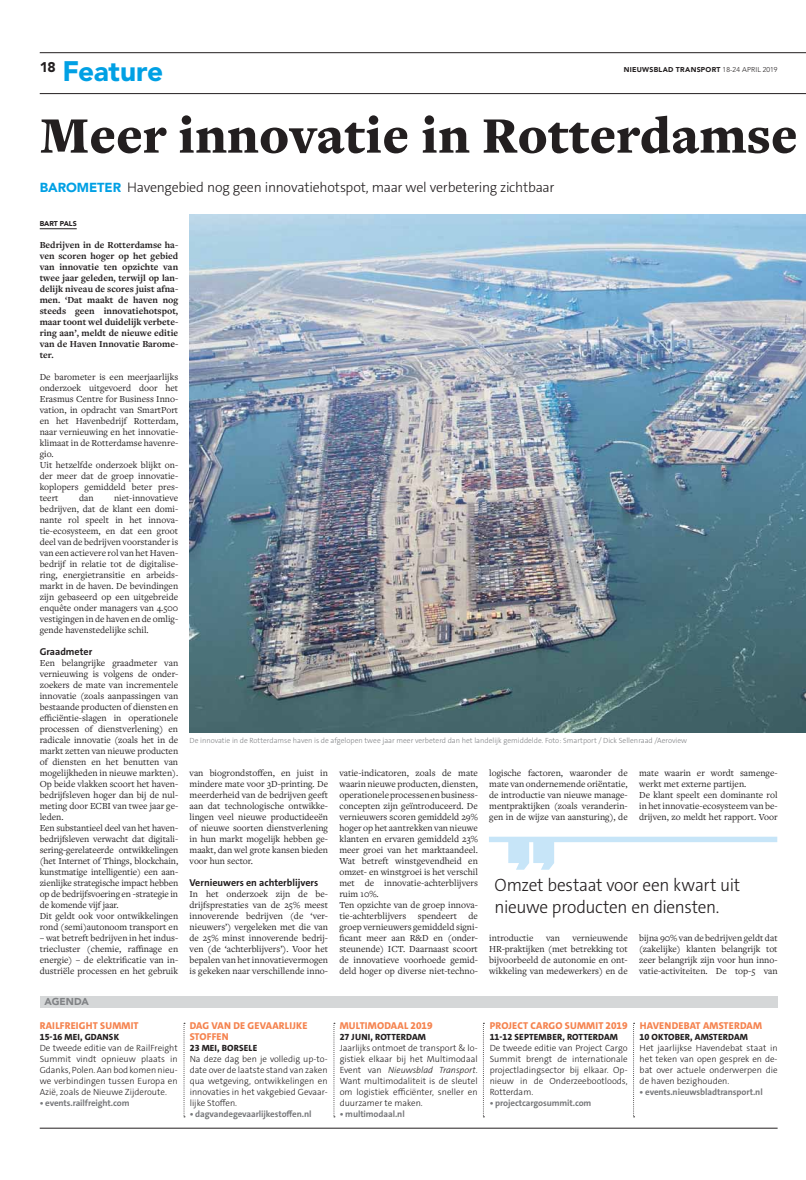
<style>
.page{position:relative;width:806px;height:1180px;background:#fff}
.page>*{position:absolute;margin:0;border:0;box-sizing:border-box;transform-origin:0 0}
.t1{font:900 53px "Freight Text Pro";color:#231f20}
.t2{font:900 28px "Avenir LT Std";letter-spacing:-.01em;color:#00a0e4}
.t3{font:300 18px/22px "The Sans C5";letter-spacing:-.02em;color:#231f20;scale:.96 1}
.t4{font:300 14px "The Sans C5";letter-spacing:-.02em;color:#231f20}
.t5{font:900 14px "Avenir LT Std";color:#231f20}
.t6{font:800 10px/11px "The Sans C5";letter-spacing:.02em;color:#f5834f}
.t7{font:700 10px "The Sans C5";color:#231f20}
.t8{font:900 10px "Avenir LT Std";letter-spacing:.005em;color:#808285}
.t9{font:9.6px/11px "Freight Text Pro";color:#231f20;text-align:justify}
.t10{font:700 9.6px/11px "Freight Text Pro";color:#231f20;text-align:justify}
.t11{font:300 9px/11px "The Sans C5";color:#231f20;text-align:justify}
.t12{font:700 9px "The Sans C5";letter-spacing:-.01em;color:#77787b}
.t13{font:800 9px "The Sans C5";letter-spacing:.02em;color:#231f20}
.t14{font:300 7.5px "The Sans C5";color:#808285}
.t15{font:900 7px "Avenir LT Std";letter-spacing:.04em;color:#231f20}
.t16{font:900 7px "Avenir LT Std";color:#231f20}
.s1{font-weight:300}
.s2{font-family:"Avenir LT Std";font-weight:900;font-size:13px;color:#00a0e4}
.s3{font-style:italic}
</style>
<div class="page">
<hr style="left:40px;top:52px;width:765px;height:1px;background:#231f20">
<hr style="left:40px;top:93px;width:765px;height:1px;background:#231f20">
<hr style="left:40px;top:228px;width:37px;height:1px;background:#231f20">
<svg style="left:489px;top:836px;width:287px;height:33px"></svg>
<img style="left:189px;top:215px;width:616px;height:517px">
<div style="left:40px;top:996px;width:737px;height:11px;background:#d5d7d8"></div>
<hr style="left:40px;top:1127px;width:737px;height:1px;background:#231f20">
<svg style="left:183px;top:1022px;width:2px;height:95px"></svg>
<svg style="left:333px;top:1022px;width:2px;height:95px"></svg>
<svg style="left:483px;top:1022px;width:1px;height:95px"></svg>
<svg style="left:633px;top:1022px;width:1px;height:95px"></svg>
<h2 class="t2" style="left:62px;top:57px;width:102px">Feature</h2>
<h3 class="t5" style="left:40px;top:60px;width:17px">18</h3>
<p class="t15" style="left:623px;top:66px;width:155px">NIEUWSBLAD TRANSPORT <span class="s1">18-24 APRIL 2019</span></p>
<h1 class="t1" style="left:40px;top:116px;width:758px">Meer innovatie in Rotterdamse</h1>
<h3 class="t4" style="left:40px;top:180px;width:515px"><span class="s2">BAROMETER</span> Havengebied nog geen innovatiehotspot, maar wel verbetering zichtbaar</h3>
<p class="t16" style="left:40px;top:220px;width:38px">BART PALS</p>
<p class="t10" style="left:40px;top:240px;width:140px">Bedrijven in de Rotterdamse ha&shy;ven scoren hoger op het gebied van innovatie ten opzichte van twee jaar geleden, terwijl op lan&shy;delijk niveau de scores juist afna&shy;men. ‘Dat maakt de haven nog steeds geen innovatiehotspot, maar toont wel duidelijk verbete&shy;ring aan’, meldt de nieuwe editie van de Haven Innovatie Barome&shy;ter.</p>
<p class="t9" style="left:40px;top:372px;width:140px;text-align:left">De barometer is een meerjaarlijks onderzoek uitgevoerd door het<br>Erasmus Centre for Business Inno&shy;vation, in opdracht van SmartPort en het Havenbedrijf Rotterdam, naar vernieuwing en het innovatie&shy;klimaat in de Rotterdamse havenre&shy;gio.<br>Uit hetzelfde onderzoek blijkt on&shy;der meer dat de groep innovatie&shy;koplopers gemiddeld beter pres&shy;teert</p>
<p class="t9" style="left:79px;top:493px;width:16px">dan</p>
<p class="t9" style="left:40px;top:493px;width:140px;text-indent:74px">niet-innovatieve bedrijven, dat de klant een domi&shy;nante rol speelt in het innova&shy;tie-ecosysteem, en dat een groot deel van de bedrijven voorstander is van een actievere rol van het Haven&shy;bedrijf in relatie tot de digitalise&shy;ring, energietransitie en arbeids&shy;markt in de haven. De bevindingen zijn gebaseerd op een uitgebreide enquête onder managers van 4.500 vestigingen in de haven en de omlig&shy;gende havenstedelijke schil.</p>
<p class="t7" style="left:40px;top:646px;width:54px">Graadmeter</p>
<p class="t9" style="left:40px;top:658px;width:140px;text-align:left">Een belangrijke graadmeter van vernieuwing is volgens de onder&shy;zoekers de mate van incrementele innovatie (zoals aanpassingen van bestaande producten of diensten en efficiëntie-slagen in operationele processen of dienstverlening) en radicale innovatie (zoals het in de markt zetten van nieuwe producten of diensten en het benutten van mogelijkheden in nieuwe markten).<br>Op beide vlakken scoort het haven&shy;bedrijfsleven hoger dan bij de nul&shy;meting door ECBI van twee jaar ge&shy;leden.<br>Een substantieel deel van het haven&shy;bedrijfsleven verwacht dat digitali&shy;sering-gerelateerde ontwikkelingen (het Internet of Things, blockchain, kunstmatige intelligentie) een aan&shy;zienlijke strategische impact hebben op de bedrijfsvoering en -strategie in de komende vijf jaar.<br>Dit geldt ook voor ontwikkelingen rond (semi)autonoom transport en</p>
<p class="t9" style="left:40px;top:933px;width:140px">– wat betreft bedrijven in het indus&shy;triecluster (chemie, raffinage en energie) – de elektrificatie van in&shy;dustriële processen en het gebruik</p>
<p class="t8" style="left:45px;top:996px;width:46px">AGENDA</p>
<p class="t6" style="left:40px;top:1020px;width:100px">RAILFREIGHT SUMMIT</p>
<p class="t13" style="left:40px;top:1032px;width:81px">15-16 MEI, GDANSK</p>
<p class="t11" style="left:40px;top:1042px;width:139px">De tweede editie van de RailFreight Summit vindt opnieuw plaats in Gdanks, Polen. Aan bod komen nieu&shy;we verbindingen tussen Europa en Azië, zoals de Nieuwe Zijderoute.</p>
<p class="t12" style="left:40px;top:1098px;width:91px">• events.railfreight.com</p>
<p class="t14" style="left:189px;top:736px;width:499px">De innovatie in de Rotterdamse haven is de afgelopen twee jaar meer verbeterd dan het landelijk gemiddelde. Foto: Smartport / Dick Sellenraad /Aeroview</p>
<p class="t9" style="left:189px;top:768px;width:140px">van biogrondstoffen, en juist in mindere mate voor 3D-printing. De meerderheid van de bedrijven geeft aan dat technologische ontwikke&shy;lingen veel nieuwe productideeën of nieuwe soorten dienstverlening in hun markt mogelijk hebben ge&shy;maakt, dan wel grote kansen bieden voor hun sector.</p>
<p class="t7" style="left:189px;top:877px;width:130px">Vernieuwers en achterblijvers</p>
<p class="t9" style="left:189px;top:889px;width:140px">In het onderzoek zijn de be&shy;drijfsprestaties van de 25% meest innoverende bedrijven (de ‘ver&shy;nieuwers’) vergeleken met die van de 25% minst innoverende bedrij&shy;ven (de ‘achterblijvers’). Voor het bepalen van het innovatievermogen is gekeken naar verschillende inno-</p>
<p class="t9" style="left:339px;top:768px;width:140px;text-align:left">vatie-indicatoren, zoals de mate waarin nieuwe producten, diensten, operationele processen en business&shy;concepten zijn geïntroduceerd. De vernieuwers scoren gemiddeld 29% hoger op het aantrekken van nieuwe klanten en ervaren gemiddeld 23% meer groei van het marktaandeel.<br>Wat betreft winstgevendheid en omzet- en winstgroei is het verschil met de innovatie-achterblijvers ruim 10%.<br>Ten opzichte van de groep innova&shy;tie-achterblijvers spendeert de groep vernieuwers gemiddeld signi&shy;ficant meer aan R&amp;D en (onder&shy;steunende) ICT. Daarnaast scoort de innovatieve voorhoede gemid&shy;deld hoger op diverse niet-techno-</p>
<p class="t9" style="left:489px;top:768px;width:140px">logische factoren, waaronder de mate van ondernemende oriëntatie, de introductie van nieuwe manage&shy;mentpraktijken (zoals veranderin&shy;gen in de wijze van aansturing), de</p>
<p class="t9" style="left:638px;top:768px;width:140px;text-align:left">mate waarin er wordt samenge&shy;werkt met externe partijen.<br>De klant speelt een dominante rol in het innovatie-ecosysteem van be&shy;drijven, zo meldt het rapport. Voor</p>
<h3 class="t3" style="left:494px;top:874px;width:257px">Omzet bestaat voor een kwart uit nieuwe producten en diensten.</h3>
<p class="t9" style="left:489px;top:933px;width:140px;text-indent:83px">vernieuwende HR-praktijken (met betrekking tot bijvoorbeeld de autonomie en ont&shy;wikkeling van medewerkers) en de</p>
<p class="t9" style="left:489px;top:933px;width:46px">introductie</p>
<p class="t9" style="left:545px;top:933px;width:15px">van</p>
<p class="t9" style="left:638px;top:933px;width:140px">bijna 90% van de bedrijven geldt dat (zakelijke) klanten belangrijk tot zeer belangrijk zijn voor hun inno&shy;vatie-activiteiten. De top-5 van</p>
<p class="t6" style="left:190px;top:1020px;width:119px">DAG VAN DE GEVAARLIJKE<br>STOFFEN</p>
<p class="t13" style="left:189px;top:1043px;width:69px">23 MEI, BORSELE</p>
<p class="t11" style="left:189px;top:1053px;width:139px">Na deze dag ben je volledig up-to&shy;date over de laatste stand van zaken qua wetgeving, ontwikkelingen en innovaties in het vakgebied Gevaar&shy;lijke Stoffen.</p>
<p class="t12" style="left:189px;top:1109px;width:123px">• dagvandegevaarlijkestoffen.nl</p>
<p class="t6" style="left:339px;top:1020px;width:94px">MULTIMODAAL 2019</p>
<p class="t13" style="left:339px;top:1032px;width:88px">27 JUNI, ROTTERDAM</p>
<p class="t11" style="left:339px;top:1042px;width:139px">Jaarlijks ontmoet de transport &amp; lo&shy;gistiek elkaar bij het Multimodaal Event van <span class="s3">Nieuwsblad Transport</span>.<br>Want multimodaliteit is de sleutel om logistiek efficiënter, sneller en duurzamer te maken.</p>
<p class="t12" style="left:339px;top:1109px;width:66px">• multimodaal.nl</p>
<p class="t6" style="left:489px;top:1020px;width:139px">PROJECT CARGO SUMMIT 2019</p>
<p class="t13" style="left:489px;top:1032px;width:130px">11-12 SEPTEMBER, ROTTERDAM</p>
<p class="t11" style="left:489px;top:1042px;width:139px">De tweede editie van Project Cargo Summit brengt de internationale projectladingsector bij elkaar. Op&shy;nieuw in de Onderzeebootloods, Rotterdam.</p>
<p class="t12" style="left:489px;top:1098px;width:103px">• projectcargosummit.com</p>
<p class="t6" style="left:639px;top:1020px;width:124px">HAVENDEBAT AMSTERDAM</p>
<p class="t13" style="left:639px;top:1032px;width:110px">10 OKTOBER, AMSTERDAM</p>
<p class="t11" style="left:639px;top:1042px;width:139px">Het jaarlijkse Havendebat staat in het teken van open gesprek en de&shy;bat over actuele onderwerpen die de haven bezighouden.</p>
<p class="t12" style="left:639px;top:1087px;width:124px">• events.nieuwsbladtransport.nl</p>
</div>
